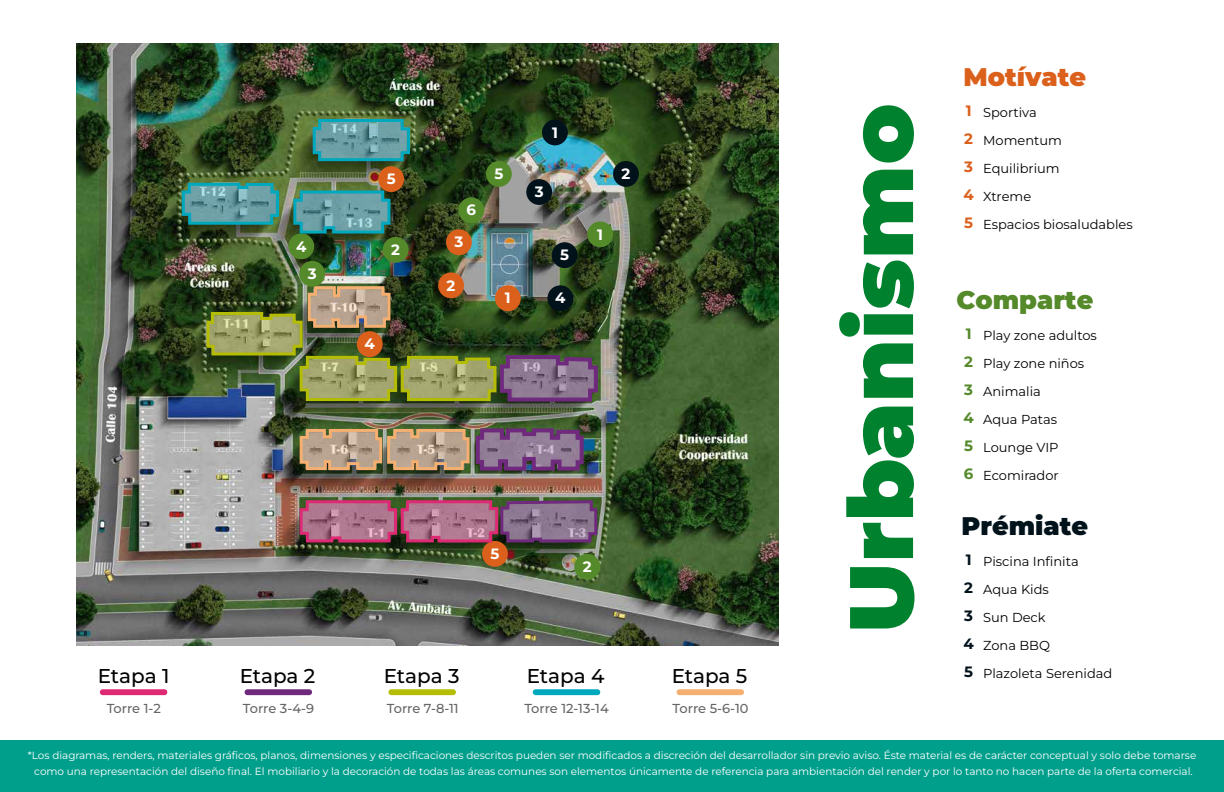
<style>
.page{position:relative;width:1224px;height:792px;background:#fff}
.page>*{position:absolute;margin:0;border:0;box-sizing:border-box;transform-origin:0 0}
.t1{font:900 90px "Montserrat";color:#00812e}
.t2{font:900 25.5px "Montserrat";color:#db601b}
.t3{font:900 25.5px "Montserrat";color:#558a2b}
.t4{font:900 25.5px "Montserrat";color:#02121b}
.t5{font:500 20px "Montserrat";letter-spacing:-.005em;color:#020102}
.t6{font:700 15px "Montserrat";color:#fff}
.t7{font:700 15px/28px "Montserrat";color:#558a2b}
.t8{font:700 15px/28px "Montserrat";color:#db601b}
.t9{font:700 15px/28px "Montserrat";color:#02121b}
.t10{font:13px/28px "Montserrat";color:#020102}
.t11{font:500 13px "Montserrat";letter-spacing:-.005em;color:#666565}
.t12{font:10.4px/16.4px "Montserrat";color:#fff;text-align:center}
</style>
<div class="page">
<img style="left:77px;top:43px;width:702px;height:602px">
<div style="left:0;top:740px;width:1224px;height:52px;background:#009f8c"></div>
<div style="left:378px;top:166px;width:26px;height:26px;background:#db601b;border-radius:50%"></div>
<div style="left:482px;top:541px;width:26px;height:26px;background:#db601b;border-radius:50%"></div>
<div style="left:446px;top:229px;width:26px;height:26px;background:#db601b;border-radius:50%"></div>
<div style="left:438px;top:272px;width:26px;height:26px;background:#db601b;border-radius:50%"></div>
<div style="left:458px;top:197px;width:26px;height:26px;background:#558a2b;border-radius:50%"></div>
<div style="left:486px;top:161px;width:26px;height:26px;background:#558a2b;border-radius:50%"></div>
<div style="left:288px;top:233px;width:26px;height:26px;background:#558a2b;border-radius:50%"></div>
<div style="left:383px;top:237px;width:26px;height:26px;background:#558a2b;border-radius:50%"></div>
<div style="left:574px;top:554px;width:26px;height:26px;background:#558a2b;border-radius:50%"></div>
<div style="left:587px;top:221px;width:26px;height:26px;background:#558a2b;border-radius:50%"></div>
<div style="left:552px;top:242px;width:26px;height:26px;background:#02121b;border-radius:50%"></div>
<div style="left:526px;top:179px;width:26px;height:26px;background:#02121b;border-radius:50%"></div>
<div style="left:613px;top:161px;width:26px;height:26px;background:#02121b;border-radius:50%"></div>
<div style="left:542px;top:120px;width:26px;height:25px;background:#02121b;border-radius:50%"></div>
<div style="left:100px;top:689px;width:67px;height:6px;background:#de2975;border-radius:3px"></div>
<div style="left:245px;top:689px;width:67px;height:6px;background:#6f297d;border-radius:3px"></div>
<div style="left:388px;top:689px;width:68px;height:6px;background:#b4bd04;border-radius:3px"></div>
<div style="left:533px;top:689px;width:67px;height:6px;background:#00a8be;border-radius:3px"></div>
<div style="left:677px;top:689px;width:67px;height:6px;background:#f4af71;border-radius:3px"></div>
<div style="left:299px;top:261px;width:26px;height:26px;background:#558a2b;border-radius:50%"></div>
<svg style="left:298px;top:499px;width:301px;height:45px;background:#97637b"></svg>
<img style="left:298px;top:426px;width:288px;height:47px">
<img style="left:205px;top:285px;width:395px;height:119px">
<svg style="left:292px;top:189px;width:100px;height:46px;background:#549698"></svg>
<svg style="left:180px;top:181px;width:101px;height:45px;background:#559798"></svg>
<svg style="left:311px;top:117px;width:101px;height:46px;background:#549696"></svg>
<h3 class="t6" style="left:387px;top:169px;width:10px">5</h3>
<h3 class="t6" style="left:296px;top:236px;width:12px">4</h3>
<h3 class="t6" style="left:391px;top:240px;width:10px">2</h3>
<h3 class="t6" style="left:308px;top:264px;width:10px">3</h3>
<h3 class="t6" style="left:365px;top:334px;width:12px">4</h3>
<h3 class="t6" style="left:467px;top:200px;width:11px">6</h3>
<h3 class="t6" style="left:454px;top:232px;width:10px">3</h3>
<h3 class="t6" style="left:447px;top:275px;width:10px">2</h3>
<h3 class="t6" style="left:494px;top:164px;width:10px">5</h3>
<h3 class="t6" style="left:505px;top:288px;width:7px">1</h3>
<h3 class="t6" style="left:552px;top:122px;width:7px">1</h3>
<h3 class="t6" style="left:535px;top:182px;width:10px">3</h3>
<h3 class="t6" style="left:560px;top:245px;width:10px">5</h3>
<h3 class="t6" style="left:555px;top:288px;width:12px">4</h3>
<h3 class="t6" style="left:622px;top:164px;width:10px">2</h3>
<h3 class="t6" style="left:597px;top:224px;width:7px">1</h3>
<h3 class="t6" style="left:491px;top:544px;width:10px">5</h3>
<h3 class="t6" style="left:583px;top:557px;width:10px">2</h3>
<h3 class="t5" style="left:240px;top:663px;width:77px">Etapa 2</h3>
<h3 class="t5" style="left:384px;top:663px;width:77px">Etapa 3</h3>
<h3 class="t5" style="left:527px;top:663px;width:79px">Etapa 4</h3>
<h3 class="t5" style="left:672px;top:663px;width:77px">Etapa 5</h3>
<h3 class="t5" style="left:98px;top:663px;width:73px">Etapa 1</h3>
<p class="t11" style="left:107px;top:700px;width:56px">Torre 1-2</p>
<p class="t11" style="left:243px;top:700px;width:73px">Torre 3-4-9</p>
<p class="t11" style="left:387px;top:700px;width:73px">Torre 7-8-11</p>
<p class="t11" style="left:524px;top:700px;width:86px">Torre 12-13-14</p>
<p class="t11" style="left:673px;top:700px;width:77px">Torre 5-6-10</p>
<h2 class="t2" style="left:964px;top:60px;width:124px">Motívate</h2>
<h1 class="t1" style="left:821px;top:633px;width:531px;rotate:-90deg">Urbanismo</h1>
<h3 class="t8" style="left:963px;top:97px;width:12px">1<br>2<br>3<br>4<br>5</h3>
<p class="t10" style="left:983px;top:98px;width:151px">Sportiva<br>Momentum<br>Equilibrium<br>Xtreme<br>Espacios biosaludables</p>
<h2 class="t3" style="left:956px;top:283px;width:138px">Comparte</h2>
<h3 class="t7" style="left:963px;top:319px;width:12px">1<br>2<br>3<br>4<br>5<br>6</h3>
<p class="t10" style="left:983px;top:321px;width:115px">Play zone adultos<br>Play zone niños<br>Animalia<br>Aqua Patas<br>Lounge VIP<br>Ecomirador</p>
<h2 class="t4" style="left:962px;top:509px;width:128px">Prémiate</h2>
<h3 class="t9" style="left:963px;top:546px;width:12px">1<br>2<br>3<br>4<br>5</h3>
<p class="t10" style="left:983px;top:547px;width:131px">Piscina Infinita<br>Aqua Kids<br>Sun Deck<br>Zona BBQ<br>Plazoleta Serenidad</p>
<p class="t12" style="left:28px;top:746px;width:1170px">*Los diagramas, renders, materiales gráficos, planos, dimensiones y especificaciones descritos pueden ser modificados a discreción del desarrollador sin previo aviso. Éste material es de carácter conceptual y solo debe tomarse como una representación del diseño final. El mobiliario y la decoración de todas las áreas comunes son elementos únicamente de referencia para ambientación del render y por lo tanto no hacen parte de la oferta comercial.</p>
</div>
